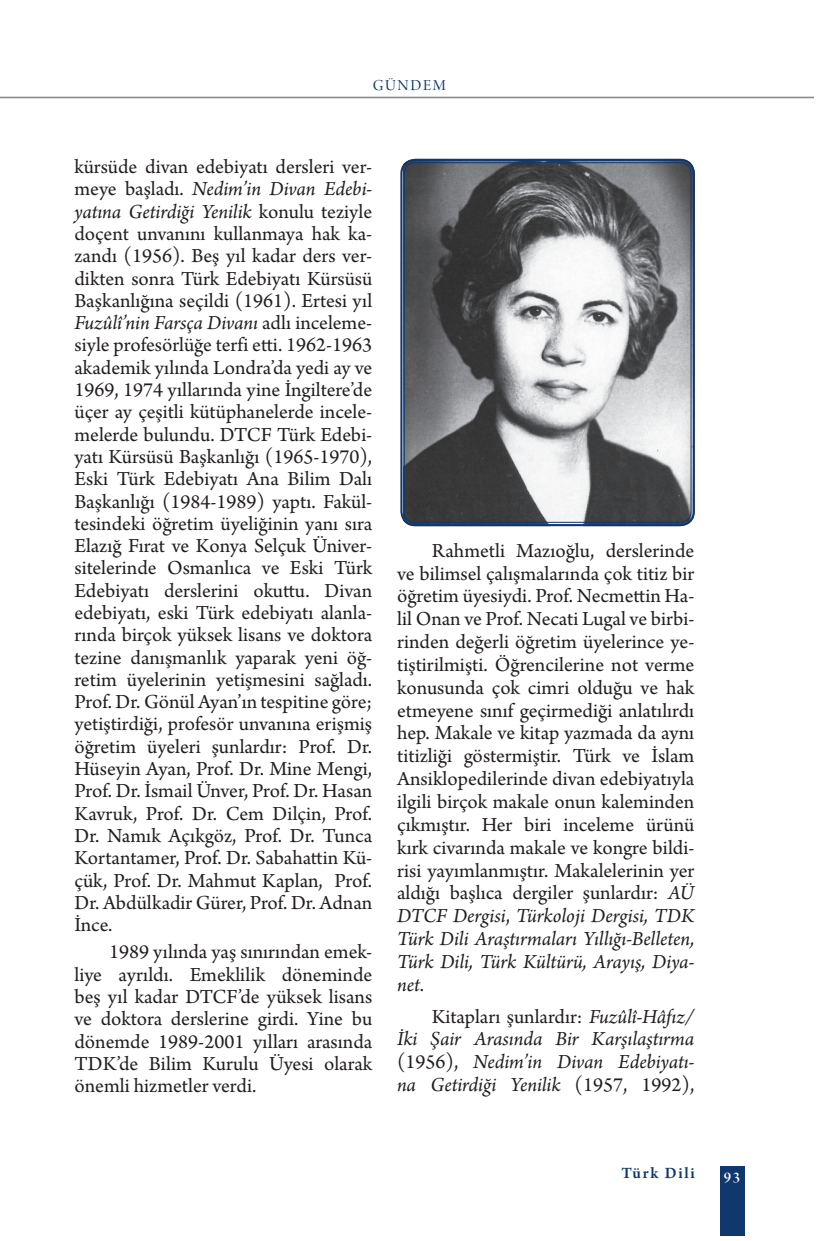
<style>
.page{position:relative;width:819px;height:1241px;background:#fff}
.page>*{position:absolute;margin:0;border:0;box-sizing:border-box;transform-origin:0 0}
.t1{font:21px/22.2px "Arno Pro";color:#231f20;text-align:justify}
.t2{font:italic 21px/22.8px "Arno Pro";letter-spacing:-.005em;color:#231f20;text-align:justify}
.t3{font:600 16.62px "Arno Pro";letter-spacing:.1em;color:#11386d}
.t4{font:16.1px "Arno Pro Display";letter-spacing:.1em;color:#11386d}
.t5{font:15.75px "Arno Pro Smbd Display";color:#fff}
.s1{font-style:italic}
.s2{font-style:normal}
</style>
<div class="page">
<div style="left:719px;top:1166px;width:25px;height:69px;background:#11386d"></div>
<hr style="left:0;top:97px;width:814px;height:1px;background:#808285">
<img style="left:403px;top:159px;width:291px;height:367px">
<div style="left:400px;top:159px;width:294px;height:367px;border:2px solid #11386d;border-radius:14px"></div>
<div style="left:404px;top:162px;width:287px;height:360px;border:1px solid #11386d;border-radius:11px"></div>
<p class="t4" style="left:373px;top:77px;width:74px">GÜNDEM</p>
<p class="t1" style="left:74px;top:157px;width:299px">kürsüde divan edebiyatı dersleri ver&shy;meye başladı. <span class="s1">Nedim’in Divan Edebi&shy;yatına Getirdiği Yenilik</span> konulu teziyle doçent unvanını kullanmaya hak ka&shy;zandı (1956). Beş yıl kadar ders ver&shy;dikten sonra Türk Edebiyatı Kürsüsü Başkanlığına seçildi (1961). Ertesi yıl <span class="s1">Fuzûlî’nin Farsça Divanı</span> adlı inceleme&shy;siyle profesörlüğe terfi etti. 1962-1963 akademik yılında Londra’da yedi ay ve 1969, 1974 yıllarında yine İngiltere’de üçer ay çeşitli kütüphanelerde incele&shy;melerde bulundu. DTCF Türk Edebi&shy;yatı Kürsüsü Başkanlığı (1965-1970), Eski Türk Edebiyatı Ana Bilim Dalı Başkanlığı (1984-1989) yaptı. Fakül&shy;tesindeki öğretim üyeliğinin yanı sıra Elazığ Fırat ve Konya Selçuk Üniver&shy;sitelerinde Osmanlıca ve Eski Türk Edebiyatı derslerini okuttu. Divan edebiyatı, eski Türk edebiyatı alanla&shy;rında birçok yüksek lisans ve doktora tezine danışmanlık yaparak yeni öğ&shy;retim üyelerinin yetişmesini sağladı.<br>Prof. Dr. Gönül Ayan’ın tespitine göre; yetiştirdiği, profesör unvanına erişmiş öğretim üyeleri şunlardır: Prof. Dr.<br>Hüseyin Ayan, Prof. Dr. Mine Mengi, Prof. Dr. İsmail Ünver, Prof. Dr. Hasan Kavruk, Prof. Dr. Cem Dilçin, Prof.<br>Dr. Namık Açıkgöz, Prof. Dr. Tunca Kortantamer, Prof. Dr. Sabahattin Kü&shy;çük, Prof. Dr. Mahmut Kaplan, Prof.<br>Dr. Abdülkadir Gürer, Prof. Dr. Adnan İnce.</p>
<p class="t1" style="left:74px;top:941px;width:299px;text-indent:35px">1989 yılında yaş sınırından emek&shy;liye ayrıldı. Emeklilik döneminde beş yıl kadar DTCF’de yüksek lisans ve doktora derslerine girdi. Yine bu dönemde 1989-2001 yılları arasında TDK’de Bilim Kurulu Üyesi olarak önemli hizmetler verdi.</p>
<p class="t1" style="left:397px;top:540px;width:299px;line-height:22.8px;text-indent:35px">Rahmetli Mazıoğlu, derslerinde ve bilimsel çalışmalarında çok titiz bir öğretim üyesiydi. Prof. Necmettin Ha&shy;lil Onan ve Prof. Necati Lugal ve birbi&shy;rinden değerli öğretim üyelerince ye&shy;tiştirilmişti. Öğrencilerine not verme konusunda çok cimri olduğu ve hak etmeyene sınıf geçirmediği anlatılırdı hep. Makale ve kitap yazmada da aynı titizliği göstermiştir. Türk ve İslam Ansiklopedilerinde divan edebiyatıyla ilgili birçok makale onun kaleminden çıkmıştır. Her biri inceleme ürünü kırk civarında makale ve kongre bildi&shy;risi yayımlanmıştır. Makalelerinin yer aldığı başlıca dergiler şunlardır: <span class="s1">AÜ DTCF Dergisi</span>, <span class="s1">Türkoloji Dergisi, TDK Türk Dili Araştırmaları Yıllığı-Belleten, Türk Dili, Türk Kültürü, Arayış, Diya&shy;net</span>.</p>
<p class="t2" style="left:397px;top:1005px;width:299px;text-indent:35px"><span class="s2">Kitapları şunlardır:</span> Fuzûlî-Hâfız/ İki Şair Arasında Bir Karşılaştırma <span class="s2">(1956),</span> Nedim’in Divan Edebiyatı&shy;na Getirdiği Yenilik <span class="s2">(1957, 1992),</span></p>
<p class="t3" style="left:621px;top:1162px;width:75px">Türk Dili</p>
<p class="t5" style="left:723px;top:1167px;width:18px">93</p>
</div>
